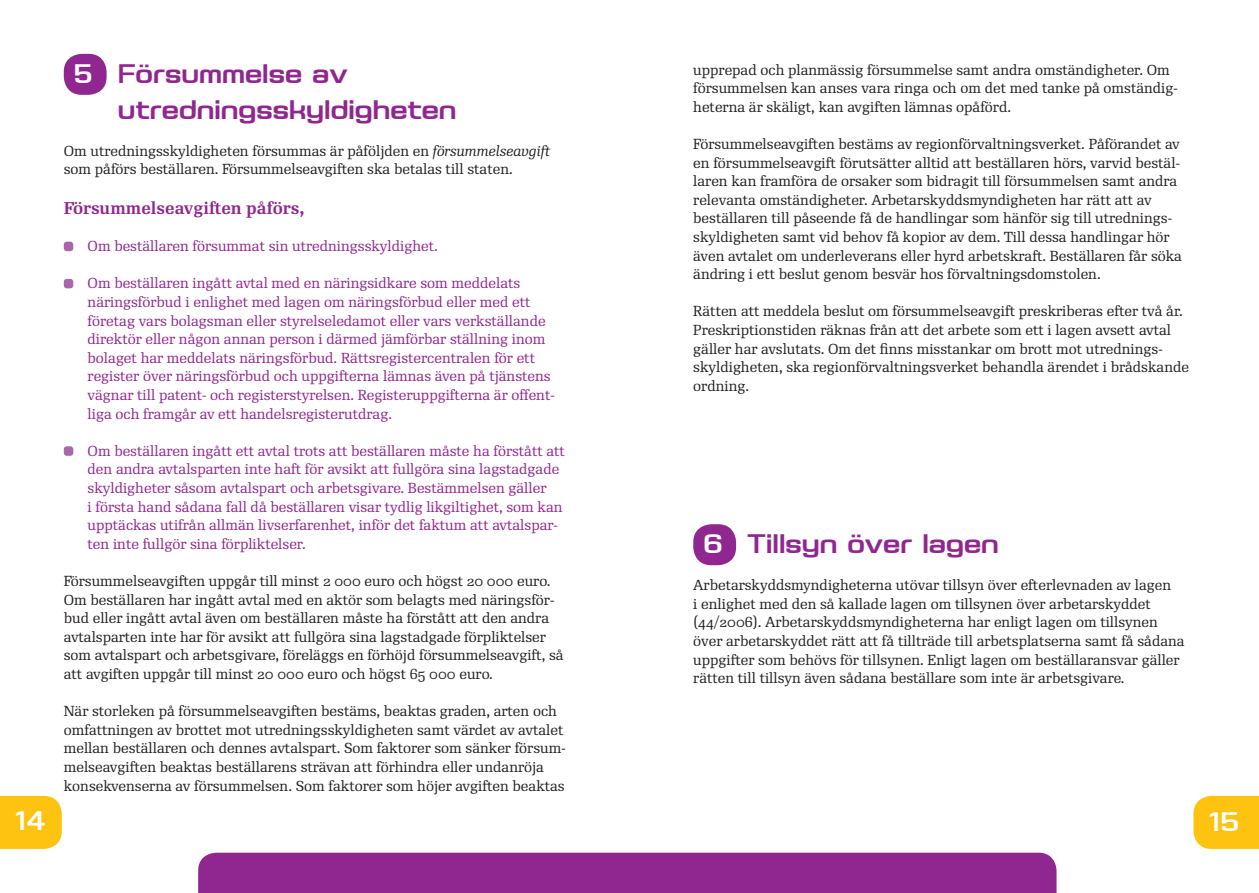
<style>
.page{position:relative;width:1259px;height:893px;background:#fff}
.page>*{position:absolute;margin:0;border:0;box-sizing:border-box;transform-origin:0 0}
.Pääotsikko{font:600 24px/36px "Saturn";color:#90268f}
.t1{font:600 24px "Saturn";color:#fff}
.Luettelo_otsikko{font:700 16.5px "Re Public Std";color:#90268f}
.Leipäteksti_10_pt{font:14.1px/18.6px "Re Public Std";color:#231f20}
.Luettelo{font:14.1px/18.6px "Re Public Std";color:#90268f}
.s1{color:#fff}
.s2{font-style:italic}
</style>
<div class="page">
<div style="left:198px;top:853px;width:858px;height:40px;background:#90268f"></div>
<div style="left:1193px;top:796px;width:66px;height:53px;background:#fec210"></div>
<div style="left:0;top:796px;width:62px;height:53px;background:#fec210"></div>
<div style="left:64px;top:54px;width:43px;height:41px;background:#90268f;border-radius:18px"></div>
<div style="left:64px;top:242px;width:9px;height:9px;background:#a966aa;border-radius:3px"></div>
<div style="left:64px;top:279px;width:9px;height:9px;background:#a966aa;border-radius:3px"></div>
<div style="left:64px;top:446px;width:9px;height:10px;background:#a966aa;border-radius:3px"></div>
<div style="left:693px;top:524px;width:43px;height:41px;background:#90268f;border-radius:18px"></div>
<p class="Pääotsikko" style="left:118px;top:54px;width:340px;text-indent:-44px"><span class="s1">5</span> Försummelse av utredningsskyldigheten</p>
<p class="Leipäteksti_10_pt" style="left:64px;top:142px;width:488px">Om utredningsskyldigheten försummas är påföljden en <span class="s2">försummelseavgift </span>som påförs beställaren. Försummelseavgiften ska betalas till staten.</p>
<p class="Luettelo_otsikko" style="left:64px;top:197px;width:242px">Försummelseavgiften påförs,</p>
<p class="Luettelo" style="left:88px;top:237px;width:352px">Om beställaren försummat sin utredningsskyldighet.</p>
<p class="Luettelo" style="left:88px;top:274px;width:468px">Om beställaren ingått avtal med en näringsidkare som meddelats näringsförbud i enlighet med lagen om näringsförbud eller med ett företag vars bolagsman eller styrelseledamot eller vars verkställande direktör eller någon annan person i därmed jämförbar ställning inom bolaget har meddelats näringsförbud. Rättsregistercentralen för ett register över näringsförbud och uppgifterna lämnas även på tjänstens vägnar till patent- och registerstyrelsen. Registeruppgifterna är offent&shy;liga och framgår av ett handelsregisterutdrag.</p>
<p class="Luettelo" style="left:88px;top:442px;width:479px">Om beställaren ingått ett avtal trots att beställaren måste ha förstått att den andra avtalsparten inte haft för avsikt att fullgöra sina lagstadgade skyldigheter såsom avtalspart och arbetsgivare. Bestämmelsen gäller<br>i första hand sådana fall då beställaren visar tydlig likgiltighet, som kan upptäckas utifrån allmän livserfarenhet, inför det faktum att avtalspar&shy;ten inte fullgör sina förpliktelser.</p>
<p class="Leipäteksti_10_pt" style="left:64px;top:572px;width:501px">Försummelseavgiften uppgår till minst 2 000 euro och högst 20 000 euro.<br>Om beställaren har ingått avtal med en aktör som belagts med näringsför&shy;bud eller ingått avtal även om beställaren måste ha förstått att den andra avtalsparten inte har för avsikt att fullgöra sina lagstadgade förpliktelser som avtalspart och arbetsgivare, föreläggs en förhöjd försummelseavgift, så att avgiften uppgår till minst 20 000 euro och högst 65 000 euro.</p>
<p class="Leipäteksti_10_pt" style="left:64px;top:702px;width:503px">När storleken på försummelseavgiften bestäms, beaktas graden, arten och omfattningen av brottet mot utredningsskyldigheten samt värdet av avtalet mellan beställaren och dennes avtalspart. Som faktorer som sänker försum&shy;melseavgiften beaktas beställarens strävan att förhindra eller undanröja konsekvenserna av försummelsen. Som faktorer som höjer avgiften beaktas</p>
<p class="Leipäteksti_10_pt" style="left:693px;top:60px;width:486px">upprepad och planmässig försummelse samt andra omständigheter. Om försummelsen kan anses vara ringa och om det med tanke på omständig&shy;heterna är skäligt, kan avgiften lämnas opåförd.</p>
<p class="Leipäteksti_10_pt" style="left:693px;top:135px;width:490px">Försummelseavgiften bestäms av regionförvaltningsverket. Påförandet av en försummelseavgift förutsätter alltid att beställaren hörs, varvid bestäl&shy;laren kan framföra de orsaker som bidragit till försummelsen samt andra relevanta omständigheter. Arbetarskyddsmyndigheten har rätt att av beställaren till påseende få de handlingar som hänför sig till utrednings&shy;skyldigheten samt vid behov få kopior av dem. Till dessa handlingar hör även avtalet om underleverans eller hyrd arbetskraft. Beställaren får söka ändring i ett beslut genom besvär hos förvaltningsdomstolen.</p>
<p class="Leipäteksti_10_pt" style="left:693px;top:302px;width:497px">Rätten att meddela beslut om försummelseavgift preskriberas efter två år.<br>Preskriptionstiden räknas från att det arbete som ett i lagen avsett avtal gäller har avslutats. Om det finns misstankar om brott mot utrednings&shy;skyldigheten, ska regionförvaltningsverket behandla ärendet i brådskande ordning.</p>
<p class="Pääotsikko" style="left:703px;top:525px;width:297px"><span class="s1">6</span> Tillsyn över lagen</p>
<p class="Leipäteksti_10_pt" style="left:693px;top:576px;width:493px">Arbetarskyddsmyndigheterna utövar tillsyn över efterlevnaden av lagen<br>i enlighet med den så kallade lagen om tillsynen över arbetarskyddet (44/2006). Arbetarskyddsmyndigheterna har enligt lagen om tillsynen över arbetarskyddet rätt att få tillträde till arbetsplatserna samt få sådana uppgifter som behövs för tillsynen. Enligt lagen om beställaransvar gäller rätten till tillsyn även sådana beställare som inte är arbetsgivare.</p>
<p class="t1" style="left:15px;top:804px;width:33px">14</p>
<p class="t1" style="left:1209px;top:805px;width:32px">15</p>
</div>
